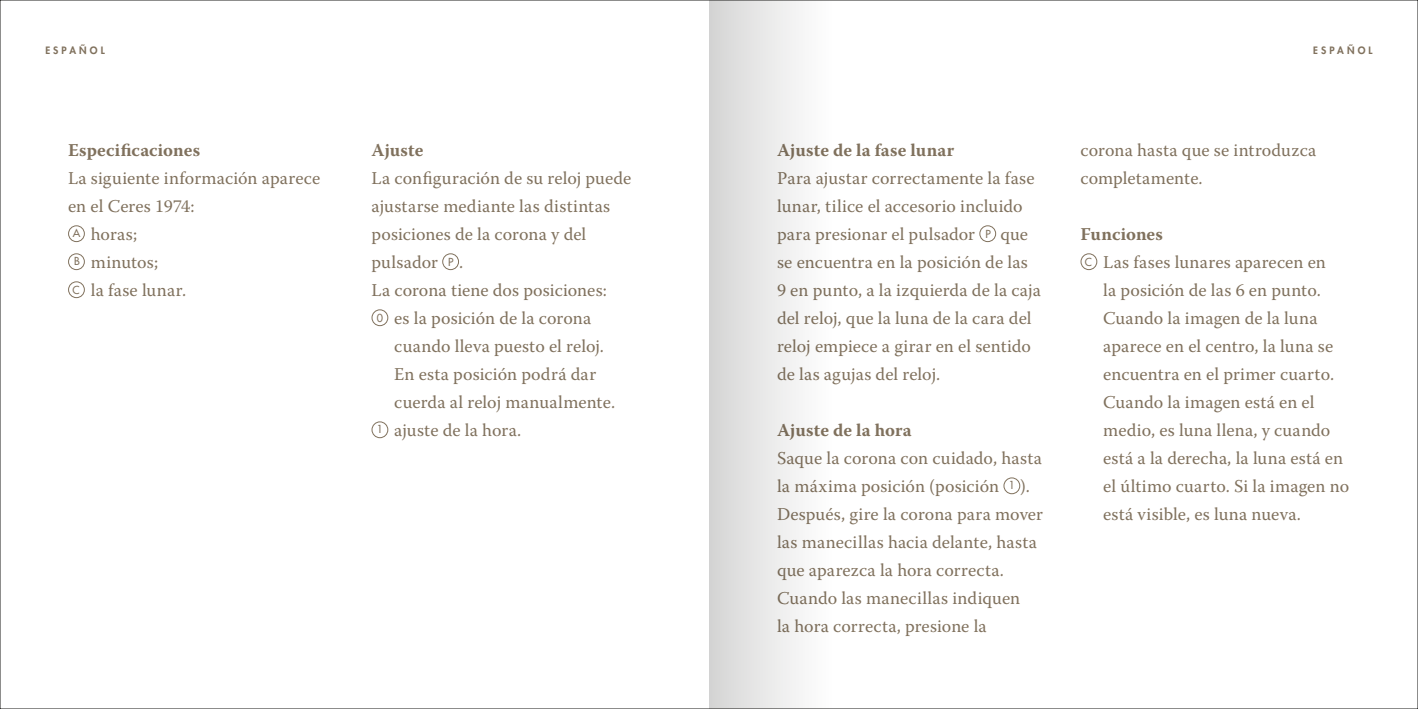
<style>
.page{position:relative;width:1418px;height:709px;background:#fff}
.page>*{position:absolute;margin:0;border:0;box-sizing:border-box;transform-origin:0 0}
.t1{font:18px/28px "Warnock Pro";letter-spacing:.01em;color:#80715d}
.t2{font:700 18px "Warnock Pro";letter-spacing:.01em;color:#80715d}
.t3{font:800 9.8px "Futura Std";letter-spacing:.315em;color:#80715d}
.s1{font-family:"Futura Std";font-weight:500;font-size:10.8px}
</style>
<div class="page">
<div style="left:68px;top:225px;width:17px;height:17px;border:1px solid #80715d;border-radius:50%"></div>
<div style="left:68px;top:253px;width:17px;height:17px;border:1px solid #80715d;border-radius:50%"></div>
<div style="left:68px;top:281px;width:17px;height:17px;border:1px solid #80715d;border-radius:50%"></div>
<div style="left:442px;top:253px;width:17px;height:17px;border:1px solid #80715d;border-radius:50%"></div>
<div style="left:371px;top:309px;width:17px;height:17px;border:1px solid #80715d;border-radius:50%"></div>
<div style="left:371px;top:421px;width:17px;height:17px;border:1px solid #80715d;border-radius:50%"></div>
<div style="left:979px;top:225px;width:17px;height:17px;border:1px solid #80715d;border-radius:50%"></div>
<div style="left:1003px;top:477px;width:17px;height:17px;border:1px solid #80715d;border-radius:50%"></div>
<div style="left:1080px;top:253px;width:17px;height:17px;border:1px solid #80715d;border-radius:50%"></div>
<div style="left:709px;top:0;width:123px;height:709px;background:linear-gradient(to right,#d5d5d5,#fff)"></div>
<p class="t3" style="left:45px;top:44px;width:61px">ESPAÑOL</p>
<p class="t3" style="left:1313px;top:44px;width:61px">ESPAÑOL</p>
<p class="t2" style="left:68px;top:139px;width:134px">Especificaciones</p>
<p class="t1" style="left:68px;top:164px;width:254px">La siguiente información aparece</p>
<p class="t1" style="left:68px;top:192px;width:128px">en el Ceres 1974:</p>
<p class="t1" style="left:73px;top:220px;width:66px"><sup>A</sup> horas;</p>
<p class="t1" style="left:74px;top:248px;width:86px"><sup>B</sup> minutos;</p>
<p class="t1" style="left:73px;top:276px;width:115px"><span class="s1">C</span> la fase lunar.</p>
<p class="t2" style="left:371px;top:139px;width:53px">Ajuste</p>
<p class="t1" style="left:371px;top:164px;width:261px">La configuración de su reloj puede</p>
<p class="t1" style="left:371px;top:192px;width:240px">ajustarse mediante las distintas</p>
<p class="t1" style="left:371px;top:220px;width:216px">posiciones de la corona y del</p>
<p class="t1" style="left:371px;top:248px;width:93px">pulsador <span class="s1">P</span> .</p>
<p class="t1" style="left:371px;top:276px;width:237px">La corona tiene dos posiciones:</p>
<p class="t1" style="left:377px;top:304px;width:216px"><span class="s1">0</span> es la posición de la corona</p>
<p class="t1" style="left:394px;top:332px;width:211px">cuando lleva puesto el reloj.</p>
<p class="t1" style="left:394px;top:360px;width:203px">En esta posición podrá dar</p>
<p class="t1" style="left:394px;top:388px;width:222px">cuerda al reloj manualmente.</p>
<p class="t1" style="left:377px;top:416px;width:146px"><sup>1</sup> ajuste de la hora.</p>
<p class="t2" style="left:777px;top:139px;width:179px">Ajuste de la fase lunar</p>
<p class="t1" style="left:777px;top:164px;width:265px">Para ajustar correctamente la fase lunar, tilice el accesorio incluido para presionar el pulsador <span class="s1">P</span> que se encuentra en la posición de las<br>9 en punto, a la izquierda de la caja del reloj, que la luna de la cara del reloj empiece a girar en el sentido de las agujas del reloj.</p>
<p class="t2" style="left:777px;top:419px;width:136px">Ajuste de la hora</p>
<p class="t1" style="left:777px;top:444px;width:267px">Saque la corona con cuidado, hasta la máxima posición (posición <sup>1</sup> ).<br>Después, gire la corona para mover las manecillas hacia delante, hasta que aparezca la hora correcta.<br>Cuando las manecillas indiquen<br>la hora correcta, presione la</p>
<p class="t1" style="left:1080px;top:136px;width:237px">corona hasta que se introduzca completamente.</p>
<p class="t2" style="left:1080px;top:223px;width:84px">Funciones</p>
<p class="t1" style="left:1084px;top:248px;width:242px"><span class="s1">C</span> Las fases lunares aparecen en</p>
<p class="t1" style="left:1103px;top:276px;width:219px">la posición de las 6 en punto.</p>
<p class="t1" style="left:1103px;top:304px;width:216px">Cuando la imagen de la luna</p>
<p class="t1" style="left:1103px;top:332px;width:231px">aparece en el centro, la luna se</p>
<p class="t1" style="left:1103px;top:360px;width:232px">encuentra en el primer cuarto.</p>
<p class="t1" style="left:1103px;top:388px;width:213px">Cuando la imagen está en el</p>
<p class="t1" style="left:1103px;top:416px;width:229px">medio, es luna llena, y cuando</p>
<p class="t1" style="left:1103px;top:444px;width:241px">está a la derecha, la luna está en</p>
<p class="t1" style="left:1103px;top:472px;width:247px">el último cuarto. Si la imagen no</p>
<p class="t1" style="left:1103px;top:500px;width:199px">está visible, es luna nueva.</p>
</div>
